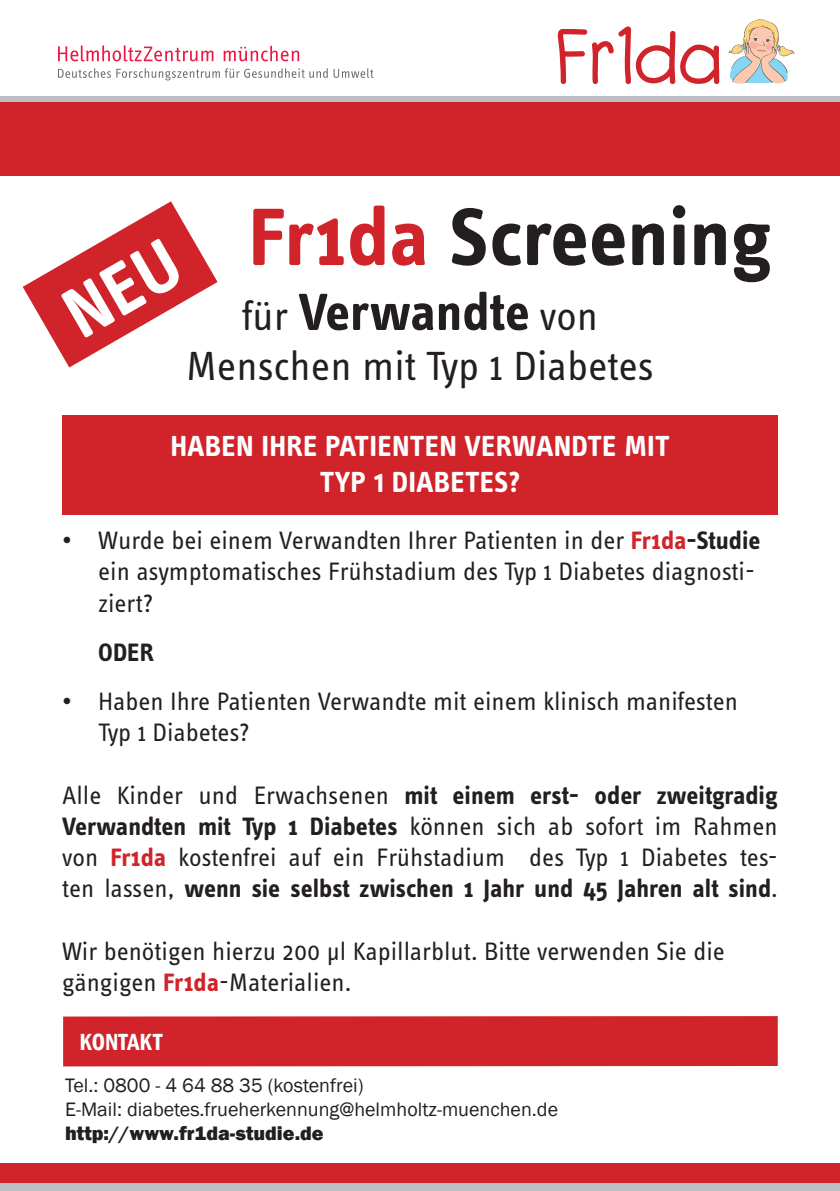
<style>
.page{position:relative;width:840px;height:1191px;background:#fff}
.page>*{position:absolute;margin:0;border:0;box-sizing:border-box;transform-origin:0 0}
.t1{font:700 84px "Info OT Text";color:#231f20}
.t2{font:700 54px "Info OT Text";color:#231f20}
.t3{font:42px "Info OT Text";letter-spacing:-.005em;color:#231f20}
.t4{font:700 30px/36px "Info OT Text";letter-spacing:.01em;color:#fff;text-align:center}
.t5{font:26px/31.2px "Info OT Text";color:#231f20}
.t6{font:700 26px "Info OT Text";color:#231f20}
.t7{font:600 condensed 24px "Franklin Gothic";color:#fff}
.t8{font:20px/24px "Franklin Gothic";color:#231f20}
.t9{font:800 20px "Franklin Gothic";color:#231f20}
.s1{color:#d1232a}
.s2{font-weight:400;font-size:42px}
.s3{font-weight:700;color:#d1232a}
.s4{font-weight:700}
</style>
<div class="page">
<div style="left:62px;top:415px;width:715px;height:99px;background:#d1232a"></div>
<div style="left:0;top:1182px;width:839px;height:9px;background:#bebfc2"></div>
<div style="left:0;top:1162px;width:839px;height:20px;background:#d1232a"></div>
<svg style="left:557px;top:26px;width:162px;height:58px"></svg>
<svg style="left:728px;top:19px;width:66px;height:65px"></svg>
<svg style="left:58px;top:45px;width:155px;height:16px"></svg>
<svg style="left:223px;top:46px;width:76px;height:15px"></svg>
<svg style="left:58px;top:68px;width:315px;height:12px"></svg>
<div style="left:0;top:97px;width:839px;height:5px;background:#bebfc2"></div>
<div style="left:0;top:102px;width:839px;height:73px;background:#d1232a"></div>
<div style="left:63px;top:1016px;width:714px;height:50px;background:#d1232a"></div>
<svg style="left:23px;top:201px;width:194px;height:166px"></svg>
<h1 class="t1" style="left:248px;top:185px;width:524px"><span class="s1">Fr1da</span> Screening</h1>
<h2 class="t2" style="left:242px;top:279px;width:357px"><span class="s2">für</span> Verwandte <span class="s2">von</span></h2>
<h3 class="t3" style="left:186px;top:340px;width:469px">Menschen mit Typ 1 Diabetes</h3>
<p class="t4" style="left:170px;top:427px;width:499px">haben Ihre patienten Verwandte mit<br>Typ 1 Diabetes?</p>
<p class="t5" style="left:98px;top:524px;width:663px;text-indent:-36px">• Wurde bei einem Verwandten Ihrer Patienten in der <span class="s3">Fr1da</span><span class="s4">-Studie </span>ein asymptomatisches Frühstadium des Typ 1 Diabetes diagnosti&shy;ziert?</p>
<p class="t6" style="left:98px;top:636px;width:55px">ODER</p>
<p class="t5" style="left:98px;top:685px;width:641px;text-indent:-36px">• Haben Ihre Patienten Verwandte mit einem klinisch manifesten<br>Typ 1 Diabetes?</p>
<p class="t5" style="left:62px;top:779px;width:716px;text-align:justify">Alle Kinder und Erwachsenen <span class="s4">mit einem erst- oder zweitgradig Verwandten mit Typ 1 Diabetes</span> können sich ab sofort im Rahmen von <span class="s3">Fr1da</span> kostenfrei auf ein Frühstadium des Typ 1 Diabetes tes&shy;ten lassen, <span class="s4">wenn sie selbst zwischen 1 Jahr und 45 Jahren alt sind</span>.</p>
<p class="t5" style="left:62px;top:935px;width:664px">Wir benötigen hierzu 200 µl Kapillarblut. Bitte verwenden Sie die gängigen <span class="s3">Fr1da</span>-Materialien.</p>
<p class="t7" style="left:79px;top:1025px;width:84px">KONTAKT</p>
<p class="t8" style="left:65px;top:1073px;width:494px">Tel.: 0800 - 4 64 88 35 (kostenfrei)<br>E-Mail: diabetes.frueherkennung@helmholtz-muenchen.de</p>
<p class="t9" style="left:65px;top:1120px;width:260px">http://www.fr1da-studie.de</p>
</div>
